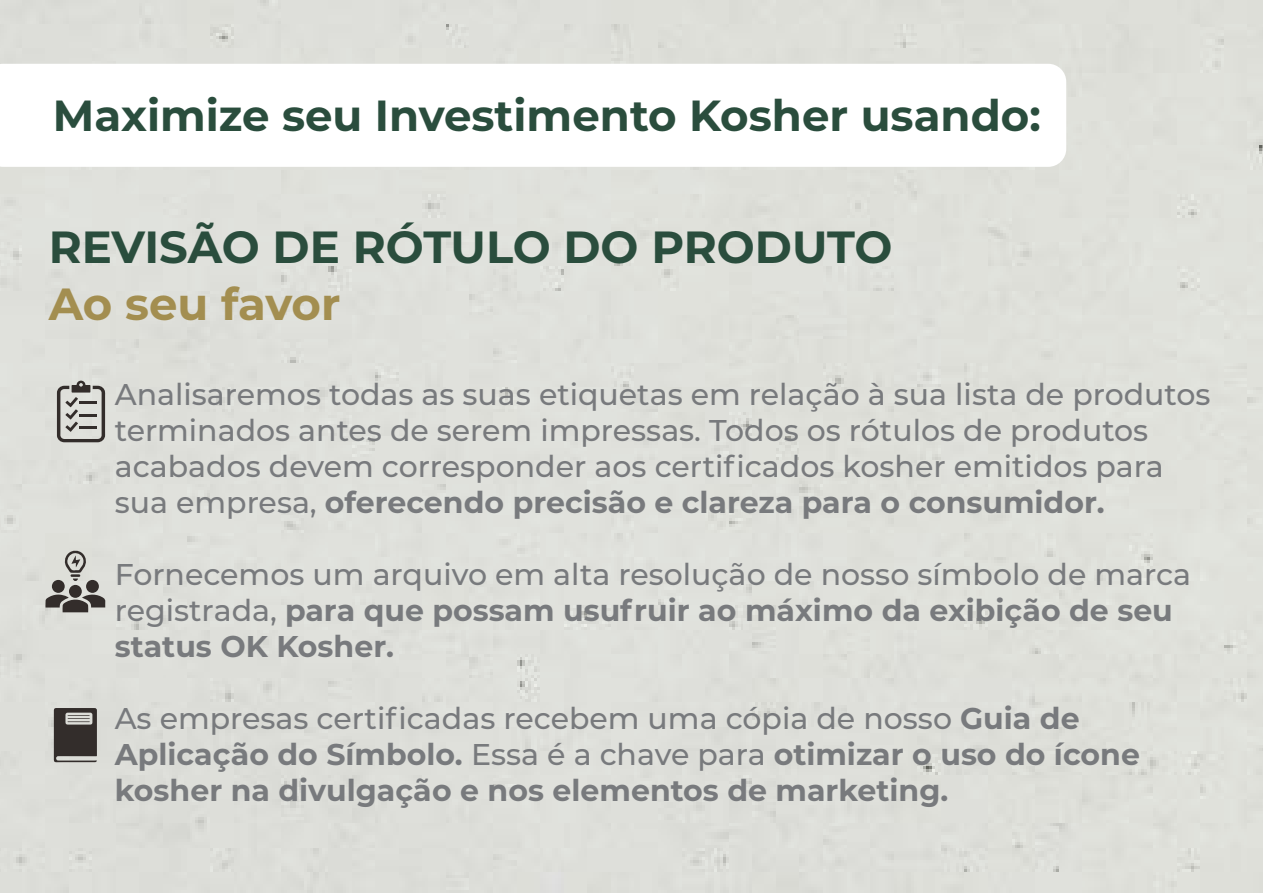
<style>
.page{position:relative;width:1263px;height:893px;background:#dfe0da}
.page>*{position:absolute;margin:0;border:0;box-sizing:border-box;transform-origin:0 0}
.t1{font:700 45px "Montserrat";color:#2a4d3d}
.t2{font:700 45px "Montserrat";letter-spacing:-.005em;color:#a38e50}
.t3{font:700 43.5px "Montserrat";color:#2a4d3d}
.t4{font:500 30px/36px "Montserrat";color:#787a7d}
.t5{font:700 30px/36px "Montserrat";color:#787a7d}
.s1{font-weight:700}
.s2{font-weight:500}
</style>
<div class="page">
<svg style="left:0;top:64px;width:1066px;height:103px"></svg>
<svg style="left:57px;top:381px;width:48px;height:61px;background:#a4a39f"></svg>
<svg style="left:45px;top:593px;width:60px;height:19px"></svg>
<div style="left:52px;top:580px;width:13px;height:13px;background:#332d2b;border-radius:50%"></div>
<div style="left:69px;top:585px;width:13px;height:13px;background:#332d2b;border-radius:50%"></div>
<div style="left:86px;top:580px;width:13px;height:13px;background:#332d2b;border-radius:50%"></div>
<svg style="left:64px;top:550px;width:23px;height:31px"></svg>
<svg style="left:54px;top:708px;width:43px;height:54px;background:#544f4c"></svg>
<p class="t3" style="left:53px;top:85px;width:989px">Maximize seu Investimento Kosher usando:</p>
<p class="t1" style="left:49px;top:214px;width:845px">REVISÃO DE RÓTULO DO PRODUTO</p>
<p class="t2" style="left:49px;top:272px;width:293px">Ao seu favor</p>
<p class="t4" style="left:115px;top:376px;width:1097px">Analisaremos todas as suas etiquetas em relação à sua lista de produtos terminados antes de serem impressas. Todos os rótulos de produtos acabados devem corresponder aos certificados kosher emitidos para sua empresa, <span class="s1">oferecendo precisão e clareza para o consumidor.</span></p>
<p class="t4" style="left:115px;top:556px;width:1078px">Fornecemos um arquivo em alta resolução de nosso símbolo de marca registrada, <span class="s1">para que possam usufruir ao máximo da exibição de seu status OK Kosher.</span></p>
<p class="t5" style="left:115px;top:699px;width:1027px"><span class="s2">As empresas certificadas recebem uma cópia de nosso</span> Guia de<br>Aplicação do Símbolo. <span class="s2">Essa é a chave para</span> otimizar o uso do ícone kosher na divulgação e nos elementos de marketing.</p>
</div>
